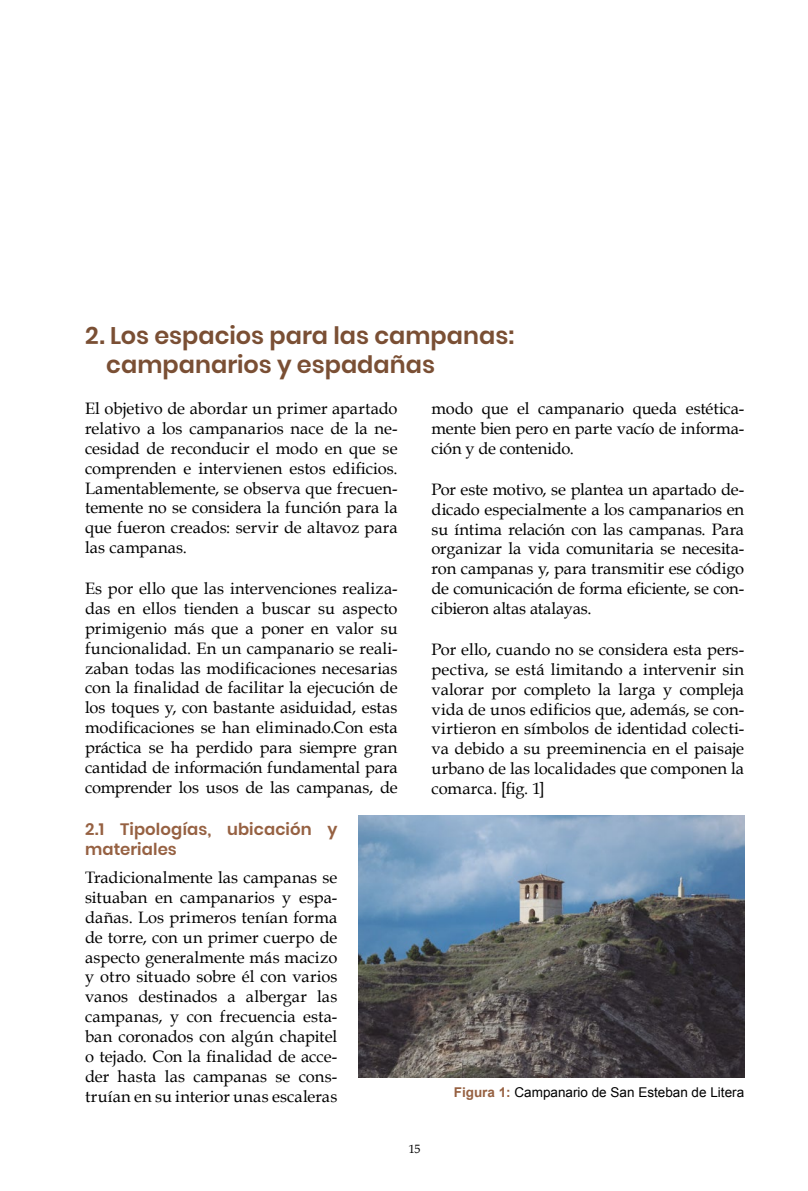
<style>
.page{position:relative;width:808px;height:1191px;background:#fff}
.page>*{position:absolute;margin:0;border:0;box-sizing:border-box;transform-origin:0 0}
.t1{font:600 24px/28.8px "Poppins";color:#7a4f34}
.t2{font:16.5px/19.8px "Book Antiqua";letter-spacing:-.005em;color:#000;text-align:justify}
.t3{font:600 16.5px/19.8px "Poppins";letter-spacing:.005em;color:#966142}
.t4{font:13.5px "Arial";color:#000}
.t5{font:12px "Book Antiqua";color:#000}
.s1{font-weight:700;color:#966142}
</style>
<div class="page">
<img style="left:359px;top:815px;width:385px;height:262px">
<h1 class="t1" style="left:106px;top:321px;width:409px;text-indent:-21px">2. Los espacios para las campanas: campanarios y espadañas</h1>
<p class="t2" style="left:85px;top:399px;width:314px">El objetivo de abordar un primer apartado relativo a los campanarios nace de la ne&shy;cesidad de reconducir el modo en que se comprenden e intervienen estos edificios.<br>Lamentablemente, se observa que frecuen&shy;temente no se considera la función para la que fueron creados: servir de altavoz para las campanas.</p>
<p class="t2" style="left:85px;top:578px;width:314px">Es por ello que las intervenciones realiza&shy;das en ellos tienden a buscar su aspecto primigenio más que a poner en valor su funcionalidad. En un campanario se reali&shy;zaban todas las modificaciones necesarias con la finalidad de facilitar la ejecución de los toques y, con bastante asiduidad, estas modificaciones se han eliminado.Con esta práctica se ha perdido para siempre gran cantidad de información fundamental para comprender los usos de las campanas, de</p>
<p class="t2" style="left:432px;top:398px;width:314px">modo que el campanario queda estética&shy;mente bien pero en parte vacío de informa&shy;ción y de contenido.</p>
<p class="t2" style="left:432px;top:479px;width:314px">Por este motivo, se plantea un apartado de&shy;dicado especialmente a los campanarios en su íntima relación con las campanas. Para organizar la vida comunitaria se necesita&shy;ron campanas y, para transmitir ese código de comunicación de forma eficiente, se con&shy;cibieron altas atalayas.</p>
<p class="t2" style="left:432px;top:639px;width:314px">Por ello, cuando no se considera esta pers&shy;pectiva, se está limitando a intervenir sin valorar por completo la larga y compleja vida de unos edificios que, además, se con&shy;virtieron en símbolos de identidad colecti&shy;va debido a su preeminencia en el paisaje urbano de las localidades que componen la comarca. [fig. 1]</p>
<p class="t3" style="left:85px;top:819px;width:254px">2.1 Tipologías, ubicación y materiales</p>
<p class="t2" style="left:85px;top:867px;width:254px">Tradicionalmente las campanas se situaban en campanarios y espa&shy;dañas. Los primeros tenían forma de torre, con un primer cuerpo de aspecto generalmente más macizo y otro situado sobre él con varios vanos destinados a albergar las campanas, y con frecuencia esta&shy;ban coronados con algún chapitel o tejado. Con la finalidad de acce&shy;der hasta las campanas se cons&shy;truían en su interior unas escaleras</p>
<p class="t5" style="left:409px;top:1141px;width:13px">15</p>
<p class="t4" style="left:454px;top:1083px;width:292px"><span class="s1">Figura 1:</span> Campanario de San Esteban de Litera</p>
</div>
